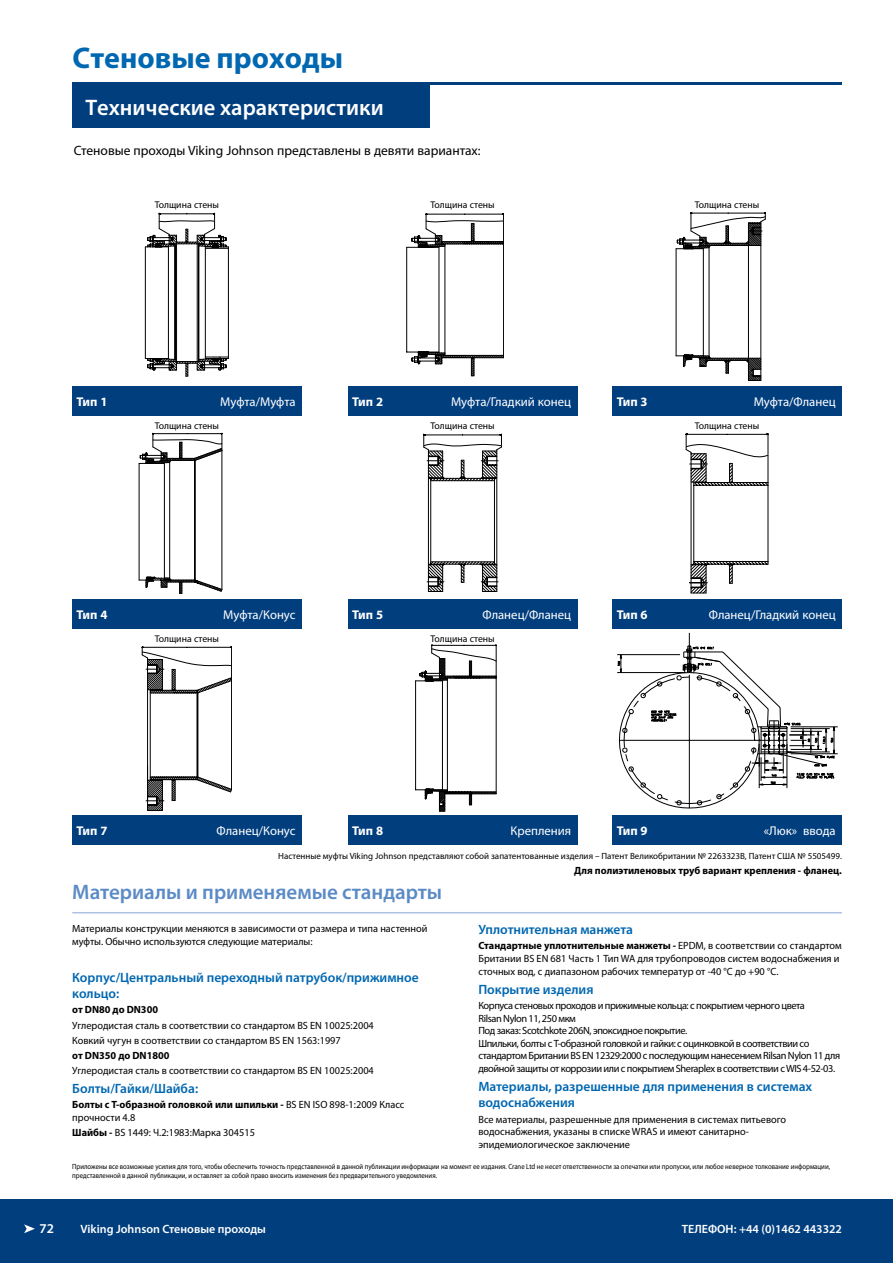
<style>
.page{position:relative;width:893px;height:1263px;background:#fff}
.page>*{position:absolute;margin:0;border:0;box-sizing:border-box;transform-origin:0 0}
.t1{font:700 30px "Myriad Pro";color:#0067b1}
.t2{font:600 22.5px "Myriad Pro";color:#fff}
.t3{font:600 21px "Myriad Pro";color:#5b8bc6}
.t4{font:600 13.5px/16.5px "Myriad Pro";color:#0067b1}
.t5{font:13.5px "Myriad Pro";color:#000}
.t6{font:600 13.5px "Myriad Pro";color:#fff}
.t7{font:12.75px "Myriad Pro";color:#fff}
.t8{font:700 12.75px "Myriad Pro";letter-spacing:-.035em;color:#fff}
.t9{font:600 12px "Myriad Pro";color:#fff}
.t10{font:10.5px/12.6px "Myriad Pro";letter-spacing:-.005em;color:#000}
.t11{font:10.5px/12.6px "Myriad Pro";letter-spacing:-.04em;color:#000}
.t12{font:700 10.5px/12.6px "Myriad Pro";color:#000}
.t13{font:9.75px "Myriad Pro";color:#000}
.t14{font:9px "Myriad Pro";color:#000}
.t15{font:7.5px/9px "Myriad Pro";color:#000;scale:.9 1}
.s1{font-weight:700}
.s2{font-weight:400}
</style>
<div class="page">
<div style="left:73px;top:85px;width:357px;height:43px;background:#003e7e"></div>
<hr style="left:73px;top:83px;width:769px;height:2px;background:#003e7e">
<div style="left:0;top:1199px;width:893px;height:64px;background:#003e7e"></div>
<svg style="left:24px;top:1224px;width:11px;height:9px"></svg>
<div style="left:72px;top:599px;width:229px;height:30px;background:#003e7e"></div>
<svg style="left:139px;top:433px;width:84px;height:161px"></svg>
<div style="left:612px;top:599px;width:230px;height:30px;background:#003e7e"></div>
<svg style="left:686px;top:433px;width:83px;height:161px"></svg>
<div style="left:348px;top:599px;width:229px;height:30px;background:#003e7e"></div>
<svg style="left:423px;top:434px;width:79px;height:158px"></svg>
<div style="left:72px;top:815px;width:229px;height:30px;background:#003e7e"></div>
<svg style="left:142px;top:646px;width:90px;height:165px"></svg>
<div style="left:612px;top:815px;width:230px;height:30px;background:#003e7e"></div>
<hr style="left:791px;top:726px;width:47px;height:1px;background:#000">
<hr style="left:791px;top:753px;width:47px;height:1px;background:#000">
<svg style="left:617px;top:633px;width:218px;height:175px"></svg>
<div style="left:348px;top:815px;width:229px;height:30px;background:#003e7e"></div>
<svg style="left:415px;top:645px;width:82px;height:166px"></svg>
<div style="left:72px;top:387px;width:229px;height:29px;background:#003e7e"></div>
<svg style="left:145px;top:213px;width:84px;height:164px"></svg>
<div style="left:348px;top:387px;width:229px;height:29px;background:#003e7e"></div>
<svg style="left:406px;top:213px;width:98px;height:163px"></svg>
<div style="left:612px;top:387px;width:230px;height:29px;background:#003e7e"></div>
<svg style="left:676px;top:212px;width:90px;height:169px"></svg>
<hr style="left:72px;top:912px;width:770px;height:1px;background:#adc0e2">
<p class="t1" style="left:73px;top:38px;width:272px">Стеновые проходы</p>
<p class="t2" style="left:85px;top:93px;width:300px">Технические характеристики</p>
<p class="t5" style="left:74px;top:142px;width:408px">Стеновые проходы Viking Johnson представлены в девяти вариантах:</p>
<p class="t13" style="left:155px;top:198px;width:66px">Толщина стены</p>
<p class="t13" style="left:430px;top:198px;width:66px">Толщина стены</p>
<p class="t13" style="left:695px;top:198px;width:66px">Толщина стены</p>
<p class="t8" style="left:77px;top:394px;width:32px">Тип 1</p>
<p class="t7" style="left:220px;top:394px;width:77px">Муфта/Муфта</p>
<p class="t13" style="left:155px;top:420px;width:66px">Толщина стены</p>
<p class="t8" style="left:352px;top:394px;width:32px">Тип 2</p>
<p class="t7" style="left:451px;top:394px;width:122px">Муфта/Гладкий конец</p>
<p class="t13" style="left:430px;top:420px;width:66px">Толщина стены</p>
<p class="t8" style="left:617px;top:394px;width:32px">Тип 3</p>
<p class="t7" style="left:754px;top:394px;width:84px">Муфта/Фланец</p>
<p class="t13" style="left:695px;top:420px;width:66px">Толщина стены</p>
<p class="t8" style="left:77px;top:606px;width:32px">Тип 4</p>
<p class="t7" style="left:223px;top:607px;width:74px">Муфта/Конус</p>
<p class="t13" style="left:155px;top:632px;width:66px">Толщина стены</p>
<p class="t8" style="left:352px;top:606px;width:32px">Тип 5</p>
<p class="t7" style="left:482px;top:607px;width:90px">Фланец/Фланец</p>
<p class="t13" style="left:430px;top:632px;width:66px">Толщина стены</p>
<p class="t8" style="left:617px;top:606px;width:32px">Тип 6</p>
<p class="t7" style="left:709px;top:607px;width:128px">Фланец/Гладкий конец</p>
<p class="t8" style="left:77px;top:822px;width:32px">Тип 7</p>
<p class="t7" style="left:217px;top:823px;width:80px">Фланец/Конус</p>
<p class="t8" style="left:352px;top:822px;width:32px">Тип 8</p>
<p class="t7" style="left:510px;top:823px;width:62px">Крепления</p>
<p class="t8" style="left:617px;top:822px;width:32px">Тип 9</p>
<p class="t7" style="left:764px;top:823px;width:73px">«Люк» ввода</p>
<p class="t14" style="left:278px;top:850px;width:565px">Настенные муфты Viking Johnson представляют собой запатентованные изделия – Патент Великобритании № 2263323B, Патент США № 5505499.</p>
<p class="t3" style="left:72px;top:879px;width:371px">Материалы и применяемые стандарты</p>
<p class="t10" style="left:72px;top:922px;width:357px">Материалы конструкции меняются в зависимости от размера и типа настенной муфты. Обычно используются следующие материалы:</p>
<p class="t4" style="left:72px;top:968px;width:348px">Корпус/Центральный переходный патрубок/прижимное кольцо:</p>
<p class="t10" style="left:72px;top:1002px;width:303px;line-height:15.1px"><span class="s1">от DN80 до DN300<br></span>Углеродистая сталь в соответствии со стандартом BS EN 10025:2004<br>Ковкий чугун в соответствии со стандартом BS EN 1563:1997<br><span class="s1">от DN350 до DN1800<br></span>Углеродистая сталь в соответствии со стандартом BS EN 10025:2004</p>
<p class="t4" style="left:72px;top:1080px;width:127px">Болты/Гайки/Шайба:</p>
<p class="t12" style="left:72px;top:1098px;width:334px">Болты с Т-образной головкой или шпильки - <span class="s2">BS EN ISO 898-1:2009 Класс прочности 4.8</span></p>
<p class="t10" style="left:72px;top:1126px;width:184px"><span class="s1">Шайбы -</span> BS 1449: Ч.2:1983:Марка 304515</p>
<p class="t12" style="left:574px;top:863px;width:269px">Для полиэтиленовых труб вариант крепления - фланец.</p>
<p class="t4" style="left:478px;top:921px;width:156px">Уплотнительная манжета</p>
<p class="t10" style="left:478px;top:939px;width:365px"><span class="s1">Стандартные уплотнительные манжеты -</span> EPDM, в соответствии со стандартом<br>Британии BS EN 681 Часть 1 Тип WA для трубопроводов систем водоснабжения и сточных вод, с диапазоном рабочих температур от -40 °C до +90 °C.</p>
<p class="t4" style="left:478px;top:980px;width:117px">Покрытие изделия</p>
<p class="t11" style="left:478px;top:999px;width:363px">Корпуса стеновых проходов и прижимные кольца: с покрытием черного цвета<br>Rilsan Nylon 11, 250 мкм<br>Под заказ: Scotchkote 206N, эпоксидное покрытие.<br>Шпильки, болты с Т-образной головкой и гайки: с оцинковкой в соответствии со стандартом Британии BS EN 12329:2000 с последующим нанесением Rilsan Nylon 11 для двойной защиты от коррозии или с покрытием Sheraplex в соответствии с WIS 4-52-03.</p>
<p class="t4" style="left:478px;top:1078px;width:335px">Материалы, разрешенные для применения в системах водоснабжения</p>
<p class="t10" style="left:478px;top:1112px;width:309px">Все материалы, разрешенные для применения в системах питьевого водоснабжения, указаны в списке WRAS и имеют санитарно&shy;эпидемиологическое заключение</p>
<p class="t15" style="left:72px;top:1162px;width:843px">Приложены все возможные усилия для того, чтобы обеспечить точность представленной в данной публикации информации на момент ее издания. Crane Ltd не несет ответственности за опечатки или пропуски, или любое неверное толкование информации, представленной в данной публикации, и оставляет за собой право вносить изменения без предварительного уведомления.</p>
<p class="t6" style="left:40px;top:1220px;width:16px">72</p>
<p class="t9" style="left:81px;top:1221px;width:187px">Viking Johnson Стеновые проходы</p>
<p class="t9" style="left:682px;top:1221px;width:162px">ТЕЛЕФОН: +44 (0)1462 443322</p>
</div>
